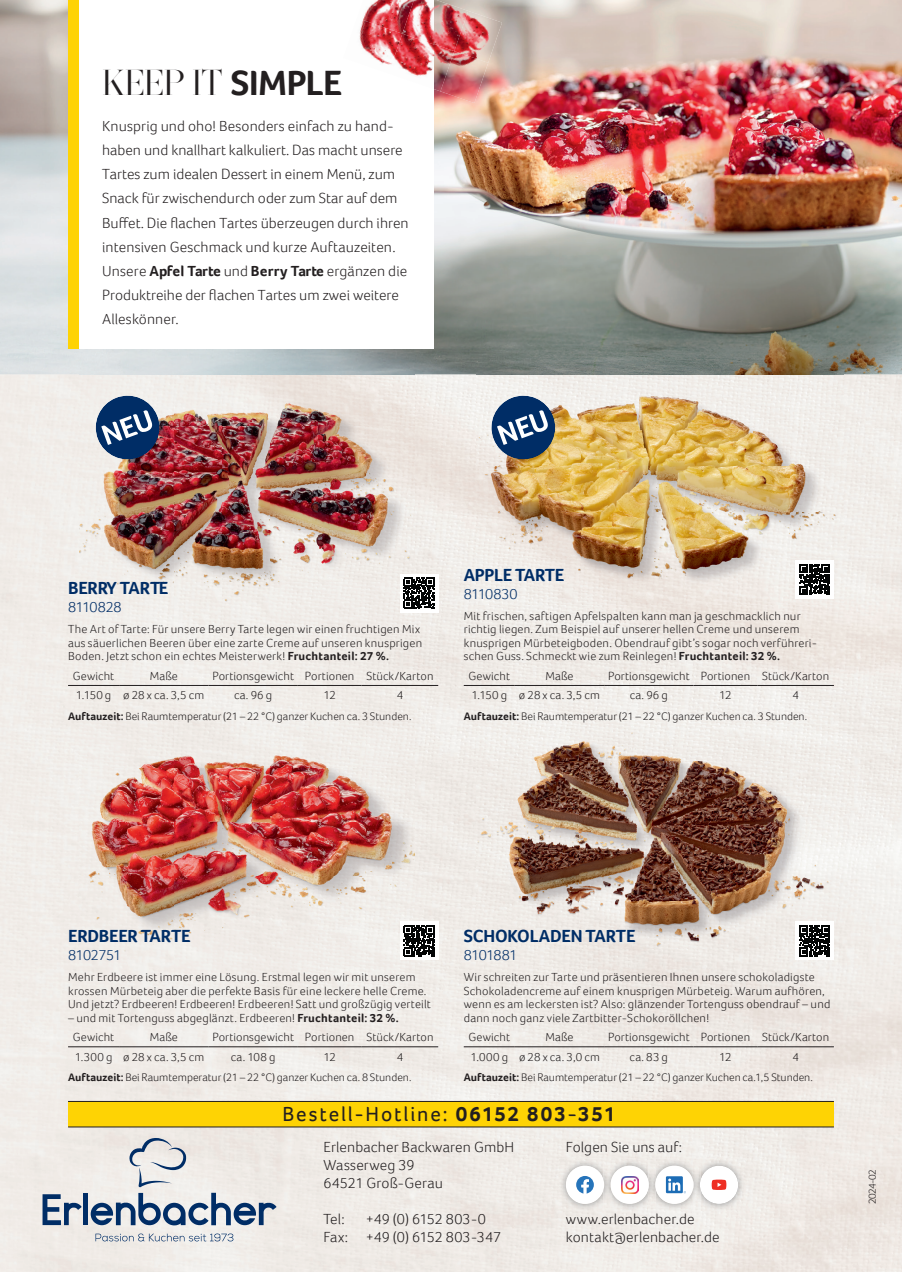
<style>
.page{position:relative;width:902px;height:1272px;background:#fff}
.page>*{position:absolute;margin:0;border:0;box-sizing:border-box;transform-origin:0 0}
.t1{font:36px "Narziss Regular Drops";letter-spacing:-.02em;color:#231f20}
.t2{font:21px "Foco";letter-spacing:.09em;color:#231f20}
.t3{font:700 18px "Foco";letter-spacing:-.01em;color:#002d66}
.t4{font:300 15px/24px "Foco";color:#231f20}
.t5{font:300 15px "Foco";letter-spacing:-.035em;color:#002d66}
.t6{font:300 12px/13.5px "Foco";letter-spacing:.015em;color:#231f20}
.t7{font:300 11.25px "Foco";color:#231f20}
.t8{font:300 10.5px "Foco";letter-spacing:-.06em;color:#231f20}
.s1{font-family:"Foco";font-weight:700}
.s2{font-weight:700}
.s3{font-style:inherit}
</style>
<div class="page">
<img style="left:0;top:0;width:901px;height:1271px">
<img style="left:476px;top:371px;width:367px;height:233px">
<img style="left:79px;top:371px;width:335px;height:264px">
<img style="left:476px;top:715px;width:362px;height:233px">
<img style="left:79px;top:715px;width:335px;height:269px">
<div style="left:795px;top:560px;width:38px;height:38px;background:#fff"></div>
<svg style="left:799px;top:564px;width:31px;height:31px"></svg>
<hr style="left:463px;top:685px;width:51px;height:1px;background:#231f20">
<hr style="left:514px;top:685px;width:90px;height:1px;background:#231f20">
<hr style="left:604px;top:685px;width:89px;height:1px;background:#231f20">
<hr style="left:693px;top:685px;width:64px;height:1px;background:#231f20">
<hr style="left:757px;top:685px;width:76px;height:1px;background:#231f20">
<div style="left:68px;top:1101px;width:765px;height:25px;background:#fed304"></div>
<hr style="left:68px;top:1101px;width:765px;height:1px;background:#231f20">
<hr style="left:68px;top:1126px;width:765px;height:1px;background:#231f20">
<div style="left:68px;top:0;width:366px;height:349px;background:#fff"></div>
<div style="left:68px;top:0;width:11px;height:349px;background:#fed304"></div>
<img style="left:558px;top:1158px;width:45px;height:52px">
<div style="left:566px;top:1165px;width:38px;height:38px;background:#fff;border-radius:50%"></div>
<svg style="left:576px;top:1176px;width:17px;height:17px"></svg>
<img style="left:611px;top:1158px;width:37px;height:52px">
<img style="left:603px;top:1158px;width:8px;height:52px">
<div style="left:610px;top:1165px;width:38px;height:38px;background:#fff;border-radius:50%"></div>
<img style="left:621px;top:1176px;width:17px;height:17px">
<img style="left:655px;top:1158px;width:37px;height:52px">
<img style="left:648px;top:1158px;width:7px;height:52px">
<div style="left:655px;top:1165px;width:38px;height:38px;background:#fff;border-radius:50%"></div>
<svg style="left:665px;top:1176px;width:21px;height:17px"></svg>
<img style="left:700px;top:1158px;width:45px;height:52px">
<img style="left:692px;top:1158px;width:8px;height:52px">
<div style="left:699px;top:1165px;width:39px;height:38px;background:#fff;border-radius:50%"></div>
<svg style="left:711px;top:1179px;width:15px;height:10px"></svg>
<svg style="left:400px;top:574px;width:38px;height:38px"></svg>
<svg style="left:404px;top:578px;width:30px;height:30px"></svg>
<hr style="left:68px;top:685px;width:51px;height:1px;background:#231f20">
<hr style="left:119px;top:685px;width:89px;height:1px;background:#231f20">
<hr style="left:208px;top:685px;width:90px;height:1px;background:#231f20">
<hr style="left:298px;top:685px;width:63px;height:1px;background:#231f20">
<hr style="left:361px;top:685px;width:77px;height:1px;background:#231f20">
<div style="left:795px;top:921px;width:38px;height:39px;background:#fff"></div>
<svg style="left:799px;top:925px;width:31px;height:31px"></svg>
<hr style="left:463px;top:1046px;width:51px;height:1px;background:#231f20">
<hr style="left:514px;top:1046px;width:90px;height:1px;background:#231f20">
<hr style="left:604px;top:1046px;width:89px;height:1px;background:#231f20">
<hr style="left:693px;top:1046px;width:64px;height:1px;background:#231f20">
<hr style="left:757px;top:1046px;width:76px;height:1px;background:#231f20">
<svg style="left:400px;top:921px;width:38px;height:39px"></svg>
<svg style="left:404px;top:925px;width:30px;height:31px"></svg>
<hr style="left:68px;top:1046px;width:51px;height:1px;background:#231f20">
<hr style="left:119px;top:1046px;width:89px;height:1px;background:#231f20">
<hr style="left:208px;top:1046px;width:90px;height:1px;background:#231f20">
<hr style="left:298px;top:1046px;width:63px;height:1px;background:#231f20">
<hr style="left:361px;top:1046px;width:77px;height:1px;background:#231f20">
<div style="left:83px;top:1192px;width:5px;height:32px;background:#002d66"></div>
<svg style="left:43px;top:1194px;width:39px;height:31px"></svg>
<svg style="left:91px;top:1137px;width:185px;height:88px"></svg>
<svg style="left:95px;top:1233px;width:138px;height:8px"></svg>
<img style="left:434px;top:0;width:34px;height:44px">
<img style="left:454px;top:11px;width:48px;height:52px">
<img style="left:434px;top:44px;width:20px;height:47px">
<img style="left:440px;top:51px;width:48px;height:52px">
<img style="left:364px;top:0;width:38px;height:18px">
<img style="left:402px;top:0;width:32px;height:34px">
<img style="left:359px;top:18px;width:43px;height:47px">
<img style="left:388px;top:34px;width:46px;height:42px">
<svg style="left:96px;top:395px;width:63px;height:64px"></svg>
<svg style="left:491px;top:395px;width:64px;height:64px"></svg>
<h1 class="t1" style="left:102px;top:62px;width:241px">KEEP IT <span class="s1">SIMPLE</span></h1>
<p class="t4" style="left:102px;top:114px;width:308px">Knusprig und oho! Besonders einfach zu hand&shy;haben und knallhart kalkuliert. Das macht unsere Tartes zum idealen Dessert in einem Menü, zum Snack für zwischendurch oder zum Star auf dem Buffet. Die flachen Tartes überzeugen durch ihren intensiven Geschmack und kurze Auftauzeiten.<br>Unsere <span class="s2">Apfel Tarte</span> und <span class="s2">Berry Tarte</span> ergänzen die Produktreihe der flachen Tartes um zwei weitere Alleskönner.</p>
<h3 class="t3" style="left:68px;top:576px;width:102px">BERRY TART<span class="s3">E</span></h3>
<p class="t5" style="left:68px;top:597px;width:55px">8110828</p>
<p class="t6" style="left:68px;top:622px;width:355px">The Art of Tarte: Für unsere Berry Tarte legen wir einen fruchtigen Mix aus säuerlichen Beeren über eine zarte Creme auf unseren knusprigen<br>Boden. Jetzt schon ein echtes Meisterwerk! <span class="s2">Fruchtanteil: 27 %.</span></p>
<p class="t6" style="left:73px;top:669px;width:43px">Gewicht</p>
<p class="t6" style="left:150px;top:669px;width:30px">Maße</p>
<p class="t6" style="left:212px;top:669px;width:223px">Portionsgewicht Portionen Stück/Karton</p>
<p class="t6" style="left:76px;top:688px;width:130px">1.150 g ø 28 x ca. 3,5 cm</p>
<p class="t6" style="left:234px;top:688px;width:40px">ca. 96 g</p>
<p class="t6" style="left:323px;top:688px;width:14px">12</p>
<p class="t6" style="left:396px;top:688px;width:8px">4</p>
<p class="t7" style="left:68px;top:708px;width:345px"><span class="s2">Auftauzeit:</span> Bei Raumtemperatur (21 – 22 °C) ganzer Kuchen ca. 3 Stunden.</p>
<h3 class="t3" style="left:463px;top:562px;width:102px">APPLE TART<span class="s3">E</span></h3>
<p class="t5" style="left:463px;top:583px;width:55px">8110830</p>
<p class="t6" style="left:463px;top:609px;width:355px">Mit frischen, saftigen Apfelspalten kann man ja geschmacklich nur richtig liegen. Zum Beispiel auf unserer hellen Creme und unserem knusprigen Mürbeteigboden. Obendrauf gibt’s sogar noch verführeri&shy;schen Guss. Schmeckt wie zum Reinlegen! <span class="s2">Fruchtanteil: 32 %.</span></p>
<p class="t6" style="left:468px;top:669px;width:43px">Gewicht</p>
<p class="t6" style="left:545px;top:669px;width:30px">Maße</p>
<p class="t6" style="left:608px;top:669px;width:223px">Portionsgewicht Portionen Stück/Karton</p>
<p class="t6" style="left:471px;top:688px;width:130px">1.150 g ø 28 x ca. 3,5 cm</p>
<p class="t6" style="left:629px;top:688px;width:40px">ca. 96 g</p>
<p class="t6" style="left:719px;top:688px;width:14px">12</p>
<p class="t6" style="left:792px;top:688px;width:8px">4</p>
<p class="t7" style="left:463px;top:708px;width:345px"><span class="s2">Auftauzeit:</span> Bei Raumtemperatur (21 – 22 °C) ganzer Kuchen ca. 3 Stunden.</p>
<h3 class="t3" style="left:68px;top:924px;width:124px">ERDBEER TARTE</h3>
<p class="t5" style="left:68px;top:945px;width:55px">8102751</p>
<p class="t6" style="left:68px;top:970px;width:364px">Mehr Erdbeere ist immer eine Lösung. Erstmal legen wir mit unserem krossen Mürbeteig aber die perfekte Basis für eine leckere helle Creme.<br>Und jetzt? Erdbeeren! Erdbeeren! Erdbeeren! Satt und großzügig verteilt</p>
<p class="t6" style="left:73px;top:1007px;width:327px;line-height:19.6px;text-indent:-5px">– und mit Tortenguss abgeglänzt. Erdbeeren! <span class="s2">Fruchtanteil: 32 %.<br></span>Gewicht</p>
<p class="t6" style="left:150px;top:1030px;width:30px">Maße</p>
<p class="t6" style="left:212px;top:1030px;width:223px">Portionsgewicht Portionen Stück/Karton</p>
<p class="t6" style="left:75px;top:1049px;width:131px">1.300 g ø 28 x ca. 3,5 cm</p>
<p class="t6" style="left:231px;top:1049px;width:46px">ca. 108 g</p>
<p class="t6" style="left:323px;top:1049px;width:14px">12</p>
<p class="t6" style="left:396px;top:1049px;width:8px">4</p>
<p class="t7" style="left:68px;top:1069px;width:345px"><span class="s2">Auftauzeit:</span> Bei Raumtemperatur (21 – 22 °C) ganzer Kuchen ca. 8 Stunden.</p>
<h3 class="t3" style="left:463px;top:924px;width:173px">SCHOKOLADEN TARTE</h3>
<p class="t5" style="left:463px;top:945px;width:55px">8101881</p>
<p class="t6" style="left:463px;top:970px;width:368px">Wir schreiten zur Tarte und präsentieren Ihnen unsere schokoladigste Schokoladencreme auf einem knusprigen Mürbeteig. Warum aufhören, wenn es am leckersten ist? Also: glänzender Tortenguss obendrauf – und dann noch ganz viele Zartbitter-Schokoröllchen!</p>
<p class="t6" style="left:468px;top:1030px;width:43px">Gewicht</p>
<p class="t6" style="left:545px;top:1030px;width:30px">Maße</p>
<p class="t6" style="left:608px;top:1030px;width:223px">Portionsgewicht Portionen Stück/Karton</p>
<p class="t6" style="left:470px;top:1049px;width:131px">1.000 g ø 28 x ca. 3,0 cm</p>
<p class="t6" style="left:629px;top:1049px;width:40px">ca. 83 g</p>
<p class="t6" style="left:719px;top:1049px;width:14px">12</p>
<p class="t6" style="left:792px;top:1049px;width:8px">4</p>
<p class="t7" style="left:463px;top:1069px;width:350px"><span class="s2">Auftauzeit:</span> Bei Raumtemperatur (21 – 22 °C) ganzer Kuchen ca.1,5 Stunden.</p>
<h2 class="t2" style="left:282px;top:1099px;width:334px">Bestell-Hotline: <span class="s2">06152 803-351</span></h2>
<p class="t4" style="left:323px;top:1137px;width:192px;line-height:18px">Erlenbacher Backwaren GmbH<br>Wasserweg 39<br>64521 Groß-Gerau</p>
<p class="t4" style="left:323px;top:1206px;width:23px">Tel:</p>
<p class="t4" style="left:566px;top:1134px;width:117px">Folgen Sie uns auf:</p>
<p class="t4" style="left:323px;top:1209px;width:179px;line-height:18px;text-indent:43px">+49 (0) 6152 803-0<br>Fax: +49 (0) 6152 803-347</p>
<p class="t4" style="left:566px;top:1209px;width:155px;line-height:18px">www.erlenbacher.de kontakt@erlenbacher.de</p>
<p class="t8" style="left:865px;top:1203px;width:37px;rotate:-90deg">2024-02</p>
</div>
